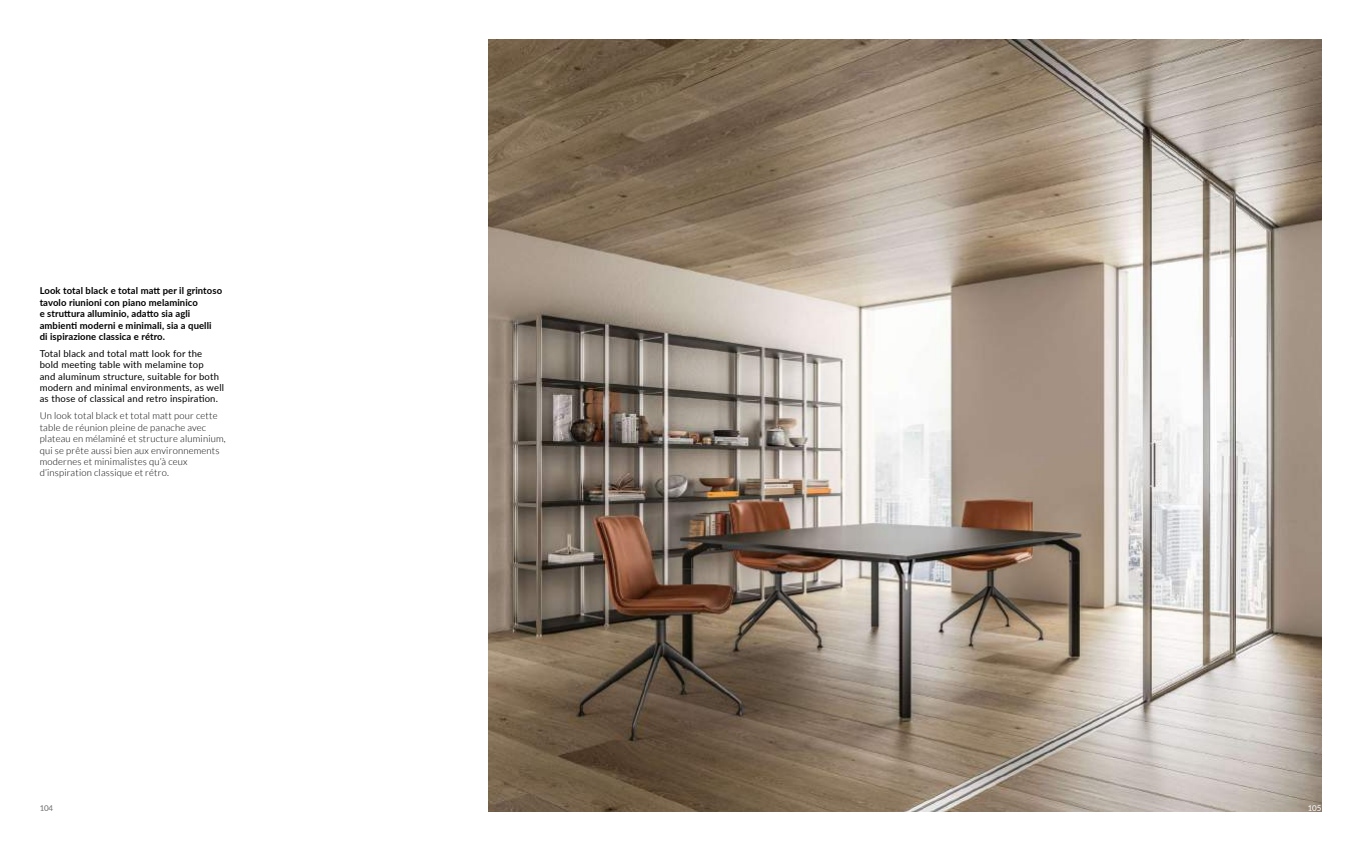
<style>
.page{position:relative;width:1361px;height:851px;background:#fff}
.page>*{position:absolute;margin:0;border:0;box-sizing:border-box;transform-origin:0 0}
.t1{font:300 9.5px/11.4px "Lato";letter-spacing:.02em;color:#000}
.t2{font:9.5px/11.4px "Lato";letter-spacing:.02em;color:#000}
.t3{font:700 9.5px/11.4px "Lato";letter-spacing:.01em;color:#000}
.t4{font:8px "Lato";color:#6f6f6e}
.t5{font:8px "Lato";color:#fff}
</style>
<div class="page">
<img style="left:488px;top:40px;width:833px;height:771px">
<p class="t3" style="left:40px;top:285px;width:184px">Look total black e total matt per il grintoso tavolo riunioni con piano melaminico<br>e struttura alluminio, adatto sia agli ambienti moderni e minimali, sia a quelli<br>di ispirazione classica e rétro.</p>
<p class="t2" style="left:40px;top:347px;width:186px">Total black and total matt look for the<br>bold meeting table with melamine top<br>and aluminum structure, suitable for both modern and minimal environments, as well as those of classical and retro inspiration.</p>
<p class="t1" style="left:40px;top:410px;width:188px">Un look total black et total matt pour cette table de réunion pleine de panache avec plateau en mélaminé et structure aluminium, qui se prête aussi bien aux environnements modernes et minimalistes qu’à ceux d’inspiration classique et rétro.</p>
<p class="t4" style="left:40px;top:802px;width:15px">104</p>
<p class="t5" style="left:1307px;top:802px;width:15px">105</p>
</div>
